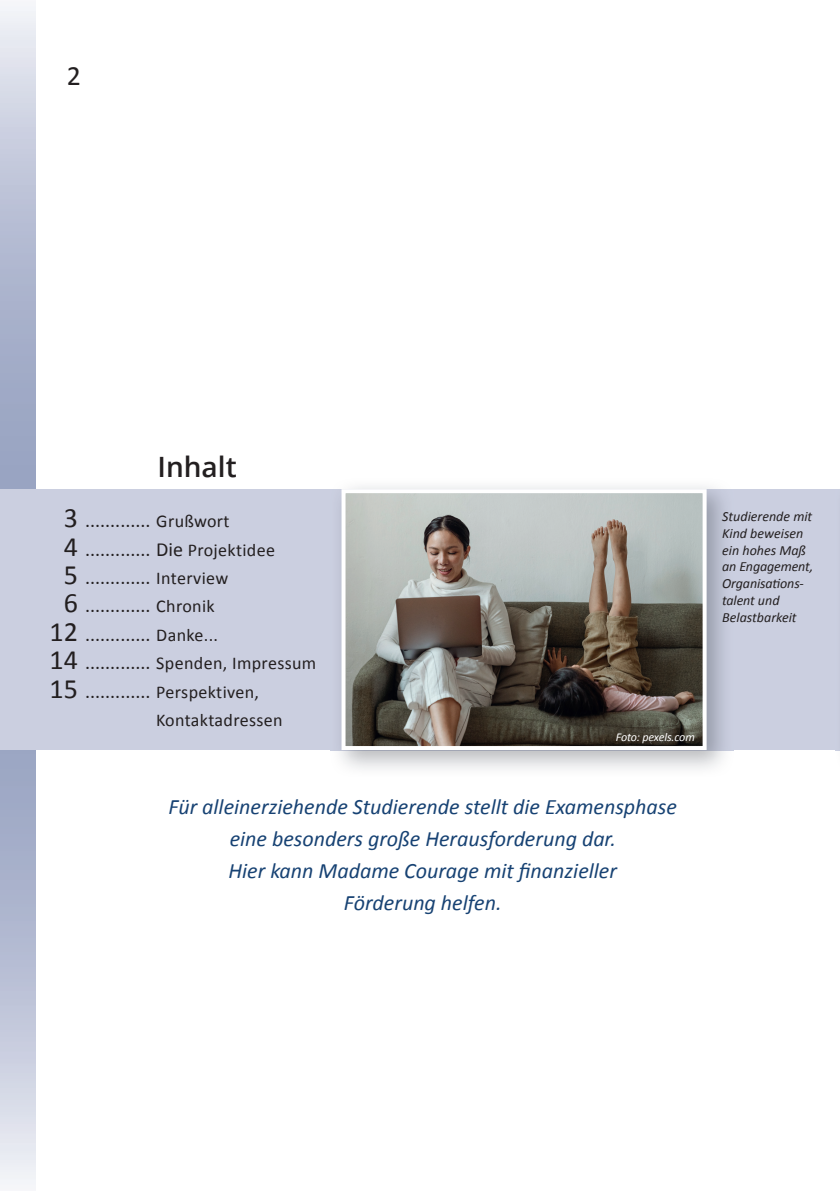
<style>
.page{position:relative;width:840px;height:1191px;background:#fff}
.page>*{position:absolute;margin:0;border:0;box-sizing:border-box;transform-origin:0 0}
.t1{font:600 28px "Open Sans";color:#231f20}
.t2{font:28px "Calibri";color:#231f20}
.t3{font:italic 22px/32px "Calibri";color:#174273;text-align:center}
.t4{font:20px "Calibri";color:#231f20}
.t5{font:18px "Calibri";letter-spacing:.02em;color:#231f20}
.t6{font:italic 14px/16.8px "Calibri";color:#231f20}
.t7{font:italic 12px "Calibri";letter-spacing:-.015em;color:#fff}
.s1{font-size:28px}
.s2{font-size:18px}
.s3{font-size:20px}
</style>
<div class="page">
<div style="left:0;top:489px;width:839px;height:261px;background:#cbcfe0"></div>
<img style="left:335px;top:489px;width:394px;height:261px">
<img style="left:346px;top:494px;width:355px;height:251px">
<div style="left:341px;top:489px;width:365px;height:261px;border:4px solid #fff"></div>
<svg style="left:839px;top:489px;width:1px;height:261px"></svg>
<h1 class="t2" style="left:67px;top:58px;width:16px">2</h1>
<h1 class="t1" style="left:157px;top:447px;width:81px">Inhalt</h1>
<p class="t4" style="left:64px;top:508px;width:167px"><span class="s1">3</span> ............. <span class="s2">Grußwort</span></p>
<p class="t4" style="left:64px;top:536px;width:213px"><span class="s1">4</span> ............. Die <span class="s2">Projektidee</span></p>
<p class="t4" style="left:64px;top:565px;width:166px"><span class="s1">5</span> ............. <span class="s2">Interview</span></p>
<p class="t4" style="left:64px;top:593px;width:152px"><span class="s1">6</span> ............. <span class="s2">Chronik</span></p>
<p class="t4" style="left:50px;top:621px;width:170px"><span class="s1">12</span> ............. <span class="s2">Danke...</span></p>
<p class="t5" style="left:50px;top:652px;width:268px"><span class="s1">14</span> <span class="s3">.............</span> Spenden, Impressum</p>
<p class="t4" style="left:50px;top:678px;width:211px"><span class="s1">15</span> ............. <span class="s2">Perspektiven,</span></p>
<p class="t5" style="left:156px;top:708px;width:128px">Kontaktadressen</p>
<p class="t7" style="left:615px;top:728px;width:80px">Foto: pexels.com</p>
<p class="t3" style="left:168px;top:790px;width:509px">Für alleinerziehende Studierende stellt die Examens phase eine besonders große Herausforderung dar.<br>Hier kann Madame Courage mit finanzieller<br>Förderung helfen.</p>
<p class="t6" style="left:721px;top:507px;width:92px">Studierende mit<br>Kind beweisen ein hohes Maß an Engagement,<br>Organisations&shy;talent und<br>Belastbarkeit</p>
</div>
